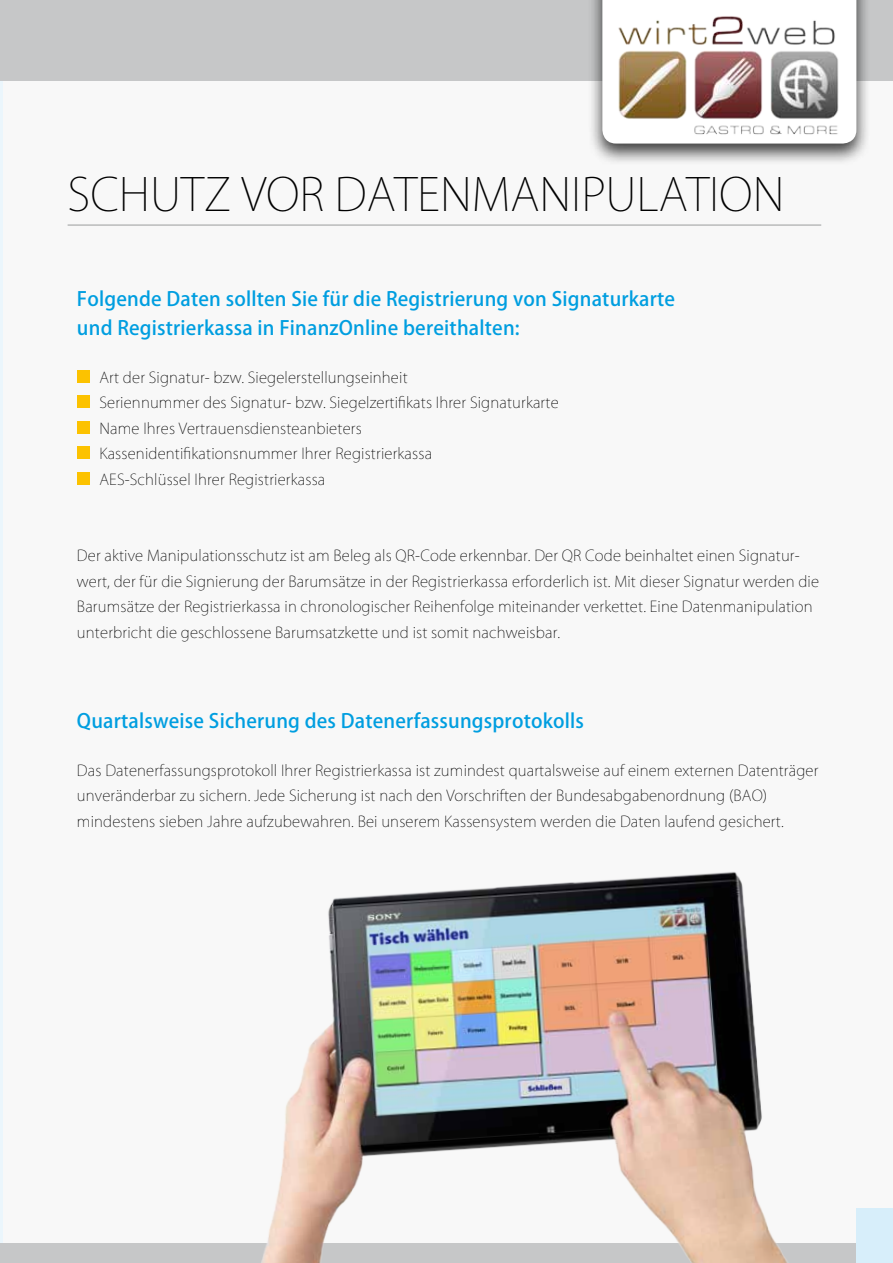
<style>
.page{position:relative;width:893px;height:1263px;background:#f8f8f8}
.page>*{position:absolute;margin:0;border:0;box-sizing:border-box;transform-origin:0 0}
.t1{font:200 45px "Koz Go Pro";color:#000}
.t2{font:500 19.5px/28.5px "Koz Go Pro";letter-spacing:.01em;color:#009ee0}
.t3{font:200 15px/25.5px "Koz Go Pro";letter-spacing:.01em;color:#000}
</style>
<div class="page">
<hr style="left:0;top:74px;width:2px;height:1189px;background:#ebf6fc">
<div style="left:0;top:0;width:893px;height:81px;background:#c6c7c8"></div>
<div style="left:0;top:1244px;width:893px;height:19px;background:#c6c7c8"></div>
<div style="left:588px;top:0;width:282px;height:166px;background:#000;opacity:.75"></div>
<img style="left:602px;top:0;width:254px;height:144px">
<div style="left:856px;top:1209px;width:37px;height:54px;background:#d7eefa"></div>
<hr style="left:68px;top:225px;width:753px;height:1px;background:#9a9c9d">
<div style="left:77px;top:370px;width:13px;height:12px;background:#fcc200"></div>
<div style="left:77px;top:395px;width:13px;height:13px;background:#fcc200"></div>
<div style="left:77px;top:421px;width:13px;height:12px;background:#fcc200"></div>
<div style="left:77px;top:446px;width:13px;height:13px;background:#fcc200"></div>
<div style="left:77px;top:472px;width:13px;height:12px;background:#fcc200"></div>
<img style="left:194px;top:872px;width:630px;height:391px">
<h1 class="t1" style="left:68px;top:165px;width:28px">Schu</h1>
<h1 class="t1" style="left:181px;top:165px;width:605px">tz vor Datenmanipulation</h1>
<h2 class="t2" style="left:77px;top:286px;width:600px">Folgende Daten sollten Sie für die Registrierung von Signaturkarte und Registrierkassa in FinanzOnline bereithalten:</h2>
<p class="t3" style="left:90px;top:364px;width:319px">Art der Signatur- bzw. Siegelerstellungseinheit</p>
<p class="t3" style="left:90px;top:390px;width:470px">Seriennummer des Signatur- bzw. Siegelzertifikats I hrer Signaturkarte</p>
<p class="t3" style="left:90px;top:415px;width:273px">Name I hres Vertrauensdiensteanbieters</p>
<p class="t3" style="left:99px;top:441px;width:334px">Kassenidentifikationsnummer I hrer Registrierkassa</p>
<p class="t3" style="left:90px;top:466px;width:10px">AES</p>
<p class="t3" style="left:125px;top:466px;width:202px">-Schlüssel I hrer Registrierkassa</p>
<p class="t3" style="left:77px;top:543px;width:744px">Der aktive Manipulationsschutz ist am Beleg als QR-Code erkennbar. Der QR Code beinhaltet einen Signatur&shy;wert, der für die Signierung der Barumsätze in der Registrierkassa erforderlich ist. Mit dieser Signatur werden die Barumsätze der Registrierkassa in chronologischer Reihenfolge miteinander verkettet. Eine Datenmanipulation unterbricht die geschlossene Barumsatzkette und ist somit nachweisbar.</p>
<h2 class="t2" style="left:77px;top:707px;width:509px">Quartalsweise Sicherung des Datenerfassungsprotokolls</h2>
<p class="t3" style="left:77px;top:757px;width:743px">Das Datenerfassungsprotokoll I hrer Registrierkassa ist zumindest quartalsweise auf einem externen Datenträger unveränderbar zu sichern. Jede Sicherung ist nach den Vorschriften der Bundesabgabenordnung (BAO) mindestens sieben Jahre aufzubewahren. Bei unserem Kassensystem werden die Daten laufend gesichert.</p>
</div>
